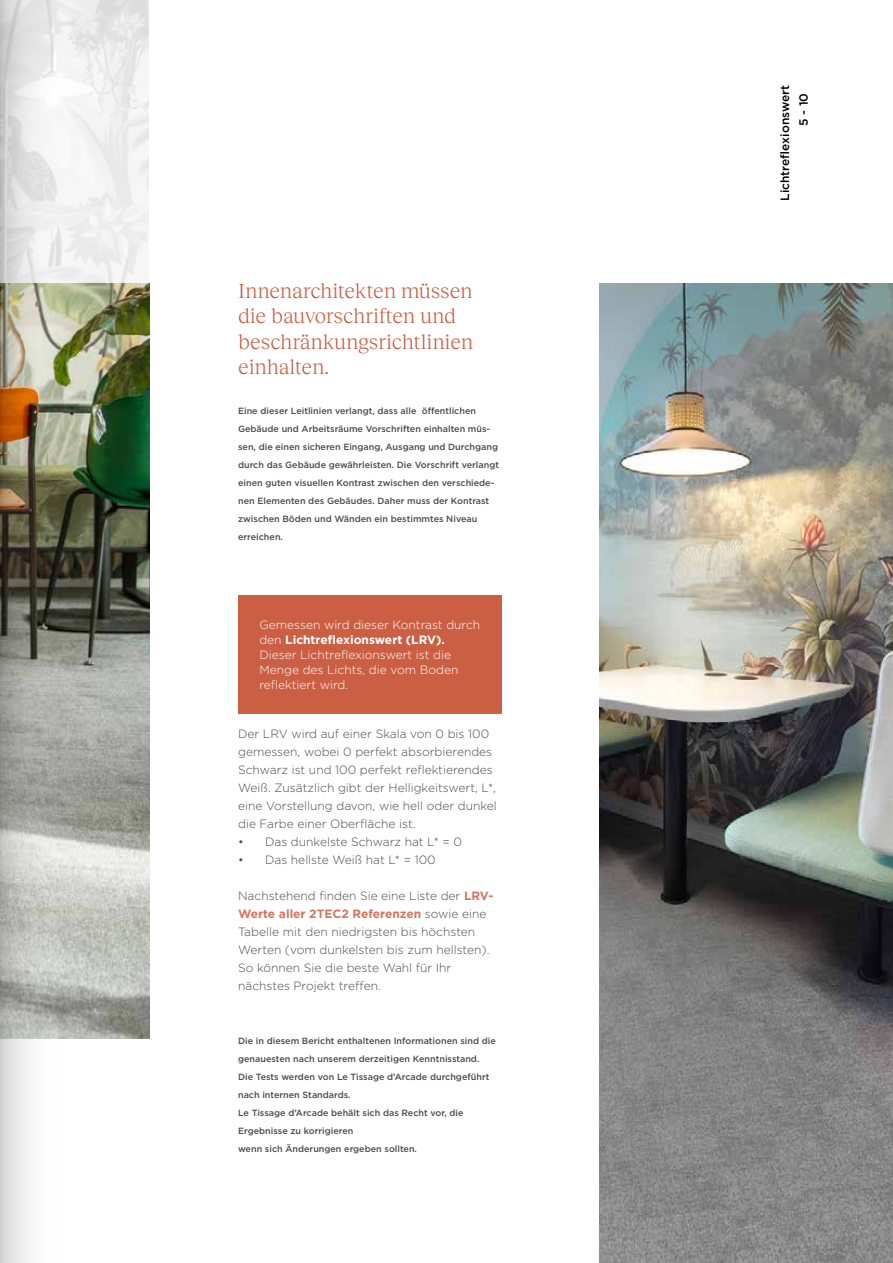
<style>
.page{position:relative;width:893px;height:1263px;background:#fff}
.page>*{position:absolute;margin:0;border:0;box-sizing:border-box;transform-origin:0 0}
.t1{font:21px/25.2px "Reckless Neue";color:#cb5f43}
.t2{font:300 12px/18px "Gotham";color:#4a4a49}
.t3{font:300 12px/15px "Gotham";color:#fff}
.t4{font:500 12px "Gotham";color:#000}
.t5{font:500 9px/18px "Gotham";color:#4a4a49}
.s1{font-weight:700}
.s2{font-weight:700;color:#d4765f}
</style>
<div class="page">
<img style="left:60px;top:0;width:89px;height:283px">
<img style="left:60px;top:283px;width:90px;height:756px">
<img style="left:600px;top:283px;width:293px;height:980px">
<div style="left:238px;top:595px;width:264px;height:118px;background:#cb5f43"></div>
<svg style="left:0;top:0;width:60px;height:1263px"></svg>
<h1 class="t1" style="left:238px;top:277px;width:237px">Innenarchitekten müssen die bauvorschriften und beschränkungsrichtlinien einhalten.</h1>
<p class="t5" style="left:238px;top:402px;width:263px">Eine dieser Leitlinien verlangt, dass alle öffentlichen Gebäude und Arbeitsräume Vorschriften einhalten müs&shy;sen, die einen sicheren Eingang, Ausgang und Durchgang durch das Gebäude gewährleisten. Die Vorschrift verlangt einen guten visuellen Kontrast zwischen den verschiede&shy;nen Elementen des Gebäudes. Daher muss der Kontrast zwischen Böden und Wänden ein bestimmtes Niveau erreichen.</p>
<h2 class="t3" style="left:259px;top:617px;width:222px">Gemessen wird dieser Kontrast durch den <span class="s1">Lichtreflexionswert (LRV).<br></span>Dieser Lichtreflexionswert ist die<br>Menge des Lichts, die vom Boden reflektiert wird.</h2>
<p class="t2" style="left:238px;top:724px;width:260px">Der LRV wird auf einer Skala von 0 bis 100 gemessen, wobei 0 perfekt absorbierendes Schwarz ist und 100 perfekt reflektierendes Weiß. Zusätzlich gibt der Helligkeitswert, L*, eine Vorstellung davon, wie hell oder dunkel die Farbe einer Oberfläche ist.</p>
<h2 class="t2" style="left:238px;top:832px;width:225px">• Das dunkelste Schwarz hat L* = 0</h2>
<h2 class="t2" style="left:238px;top:850px;width:199px">• Das hellste Weiß hat L* = 100</h2>
<h2 class="t2" style="left:238px;top:886px;width:257px">Nachstehend finden Sie eine Liste der <span class="s2">LRV-Werte aller 2TEC2 Referenzen</span> sowie eine Tabelle mit den niedrigsten bis höchsten Werten (vom dunkelsten bis zum hellsten).<br>So können Sie die beste Wahl für Ihr nächstes Projekt treffen.</h2>
<p class="t5" style="left:238px;top:1032px;width:259px">Die in diesem Bericht enthaltenen Informationen sind die genauesten nach unserem derzeitigen Kenntnisstand.<br>Die Tests werden von Le Tissage d’Arcade durchgeführt nach internen Standards.<br>Le Tissage d’Arcade behält sich das Recht vor, die Ergebnisse zu korrigieren<br>wenn sich Änderungen ergeben sollten.</p>
<h2 class="t4" style="left:777px;top:201px;width:117px;rotate:-90deg">Lichtreflexionswert</h2>
<h2 class="t4" style="left:796px;top:126px;width:35px;rotate:-90deg">5 - 10</h2>
</div>
